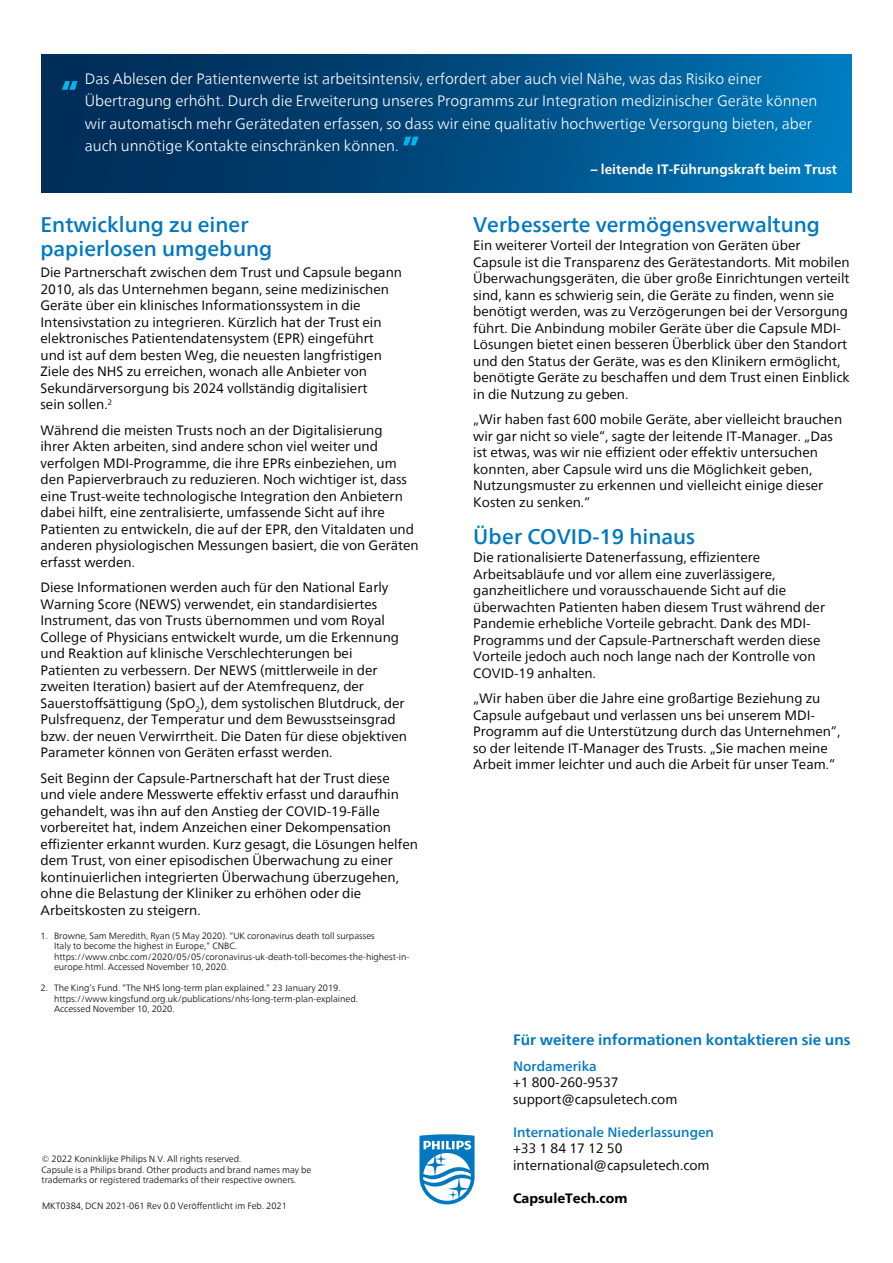
<style>
.page{position:relative;width:893px;height:1263px;background:#fff}
.page>*{position:absolute;margin:0;border:0;box-sizing:border-box;transform-origin:0 0}
.t1{font:500 21px/24px "Neue Frutiger World";color:#0078bf}
.t2{font:300 15px/22.5px "Neue Frutiger World";color:#fff}
.t3{font:700 15px "Neue Frutiger World";color:#0078bf}
.t4{font:13.5px/16.5px "Neue Frutiger World";color:#000}
.t5{font:500 13.5px "Neue Frutiger World";color:#0078bf}
.t6{font:700 13.5px "Neue Frutiger World";color:#fff}
.t7{font:800 13.5px "Neue Frutiger World";color:#000}
.t8{font:300 9px/10.5px "Neue Frutiger World";color:#000}
</style>
<div class="page">
<svg style="left:419px;top:1134px;width:56px;height:70px"></svg>
<svg style="left:41px;top:54px;width:810px;height:139px;background:#004c81"></svg>
<svg style="left:62px;top:81px;width:15px;height:9px"></svg>
<svg style="left:403px;top:137px;width:16px;height:8px"></svg>
<p class="t2" style="left:85px;top:67px;width:734px">Das Ablesen der Patientenwerte ist arbeitsintensiv, erfordert aber auch viel Nähe, was das Risiko einer Übertragung erhöht. Durch die Erweiterung unseres Programms zur Integration medizinischer Geräte können wir automatisch mehr Gerätedaten erfassen, so dass wir eine qualitativ hochwertige Versorgung bieten, aber auch unnötige Kontakte einschränken können.</p>
<p class="t6" style="left:591px;top:157px;width:248px">– leitende IT-Führungskraft beim Trust</p>
<h1 class="t1" style="left:40px;top:213px;width:233px">Entwicklung zu einer papierlosen umgebung</h1>
<p class="t4" style="left:40px;top:264px;width:363px">Die Partnerschaft zwischen dem Trust und Capsule begann 2010, als das Unternehmen begann, seine medizinischen Geräte über ein klinisches Informationssystem in die Intensivstation zu integrieren. Kürzlich hat der Trust ein elektronisches Patientendatensystem (EPR) eingeführt<br>und ist auf dem besten Weg, die neuesten langfristigen Ziele des NHS zu erreichen, wonach alle Anbieter von Sekundärversorgung bis 2024 vollständig digitalisiert<br>sein sollen.<sup>2</sup></p>
<p class="t4" style="left:40px;top:422px;width:380px">Während die meisten Trusts noch an der Digitalisierung<br>ihrer Akten arbeiten, sind andere schon viel weiter und verfolgen MDI-Programme, die ihre EPRs einbeziehen, um den Papierverbrauch zu reduzieren. Noch wichtiger ist, dass eine Trust-weite technologische Integration den Anbietern dabei hilft, eine zentralisierte, umfassende Sicht auf ihre Patienten zu entwickeln, die auf der EPR, den Vitaldaten und anderen physiologischen Messungen basiert, die von Geräten erfasst werden.</p>
<p class="t4" style="left:40px;top:579px;width:368px">Diese Informationen werden auch für den National Early Warning Score (NEWS) verwendet, ein standardisiertes Instrument, das von Trusts übernommen und vom Royal College of Physicians entwickelt wurde, um die Erkennung und Reaktion auf klinische Verschlechterungen bei Patienten zu verbessern. Der NEWS (mittlerweile in der zweiten Iteration) basiert auf der Atemfrequenz, der Sauerstoffsättigung (SpO<sub>2</sub>), dem systolischen Blutdruck, der Pulsfrequenz, der Temperatur und dem Bewusstseinsgrad bzw. der neuen Verwirrtheit. Die Daten für diese objektiven Parameter können von Geräten erfasst werden.</p>
<p class="t4" style="left:41px;top:770px;width:379px">Seit Beginn der Capsule-Partnerschaft hat der Trust diese<br>und viele andere Messwerte effektiv erfasst und daraufhin gehandelt, was ihn auf den Anstieg der COVID-19-Fälle vorbereitet hat, indem Anzeichen einer Dekompensation effizienter erkannt wurden. Kurz gesagt, die Lösungen helfen dem Trust, von einer episodischen Überwachung zu einer kontinuierlichen integrierten Überwachung überzugehen, ohne die Belastung der Kliniker zu erhöhen oder die Arbeitskosten zu steigern.</p>
<p class="t8" style="left:54px;top:930px;width:357px;text-indent:-14px">1. Browne, Sam Meredith, Ryan (5 May 2020). “UK coronavirus death toll surpasses<br>Italy to become the highest in Europe,” CNBC. https://www.cnbc.com/2020/05/05/coronavirus-uk-death-toll-becomes-the-highest-in&shy;europe.html. Accessed November 10, 2020.</p>
<p class="t8" style="left:54px;top:983px;width:305px;text-indent:-14px">2. The King’s Fund. “The NHS long-term plan explained.” 23 January 2019. https://www.kingsfund.org.uk/publications/nhs-long-term-plan-explained.<br>Accessed November 10, 2020.</p>
<p class="t8" style="left:41px;top:1154px;width:271px">© 2022 Koninklijke Philips N.V. All rights reserved.<br>Capsule is a Philips brand. Other products and brand names may be trademarks or registered trademarks of their respective owners.</p>
<p class="t8" style="left:42px;top:1200px;width:246px">MKT0384, DCN 2021-061 Rev 0.0 Veröffentlicht im Feb. 2021</p>
<h1 class="t1" style="left:473px;top:213px;width:348px">Verbesserte vermögensverwaltung</h1>
<p class="t4" style="left:473px;top:237px;width:378px">Ein weiterer Vorteil der Integration von Geräten über Capsule ist die Transparenz des Gerätestandorts. Mit mobilen Überwachungsgeräten, die über große Einrichtungen verteilt sind, kann es schwierig sein, die Geräte zu finden, wenn sie benötigt werden, was zu Verzögerungen bei der Versorgung führt. Die Anbindung mobiler Geräte über die Capsule MDI-Lösungen bietet einen besseren Überblick über den Standort und den Status der Geräte, was es den Klinikern ermöglicht, benötigte Geräte zu beschaffen und dem Trust einen Einblick in die Nutzung zu geben.</p>
<p class="t4" style="left:473px;top:411px;width:370px">„Wir haben fast 600 mobile Geräte, aber vielleicht brauchen wir gar nicht so viele“, sagte der leitende IT-Manager. „Das ist etwas, was wir nie effizient oder effektiv untersuchen konnten, aber Capsule wird uns die Möglichkeit geben, Nutzungsmuster zu erkennen und vielleicht einige dieser Kosten zu senken.“</p>
<h1 class="t1" style="left:473px;top:525px;width:224px">Über COVID-19 hinaus</h1>
<p class="t4" style="left:473px;top:549px;width:353px">Die rationalisierte Datenerfassung, effizientere Arbeitsabläufe und vor allem eine zuverlässigere, ganzheitlichere und vorausschauende Sicht auf die überwachten Patienten haben diesem Trust während der Pandemie erhebliche Vorteile gebracht. Dank des MDI-Programms und der Capsule-Partnerschaft werden diese Vorteile jedoch auch noch lange nach der Kontrolle von COVID-19 anhalten.</p>
<p class="t4" style="left:473px;top:690px;width:368px">„Wir haben über die Jahre eine großartige Beziehung zu Capsule aufgebaut und verlassen uns bei unserem MDI-Programm auf die Unterstützung durch das Unternehmen“, so der leitende IT-Manager des Trusts. „Sie machen meine Arbeit immer leichter und auch die Arbeit für unser Team.“</p>
<p class="t3" style="left:513px;top:1027px;width:339px">Für weitere informationen kontaktieren sie uns</p>
<p class="t5" style="left:513px;top:1055px;width:85px">Nordamerika</p>
<p class="t4" style="left:513px;top:1074px;width:166px">+1 800-260-9537 support@capsuletech.com</p>
<p class="t5" style="left:513px;top:1121px;width:203px">Internationale Niederlassungen</p>
<p class="t4" style="left:513px;top:1140px;width:198px">+33 1 84 17 12 50 international@capsuletech.com</p>
<p class="t7" style="left:513px;top:1190px;width:116px">CapsuleTech.com</p>
</div>
